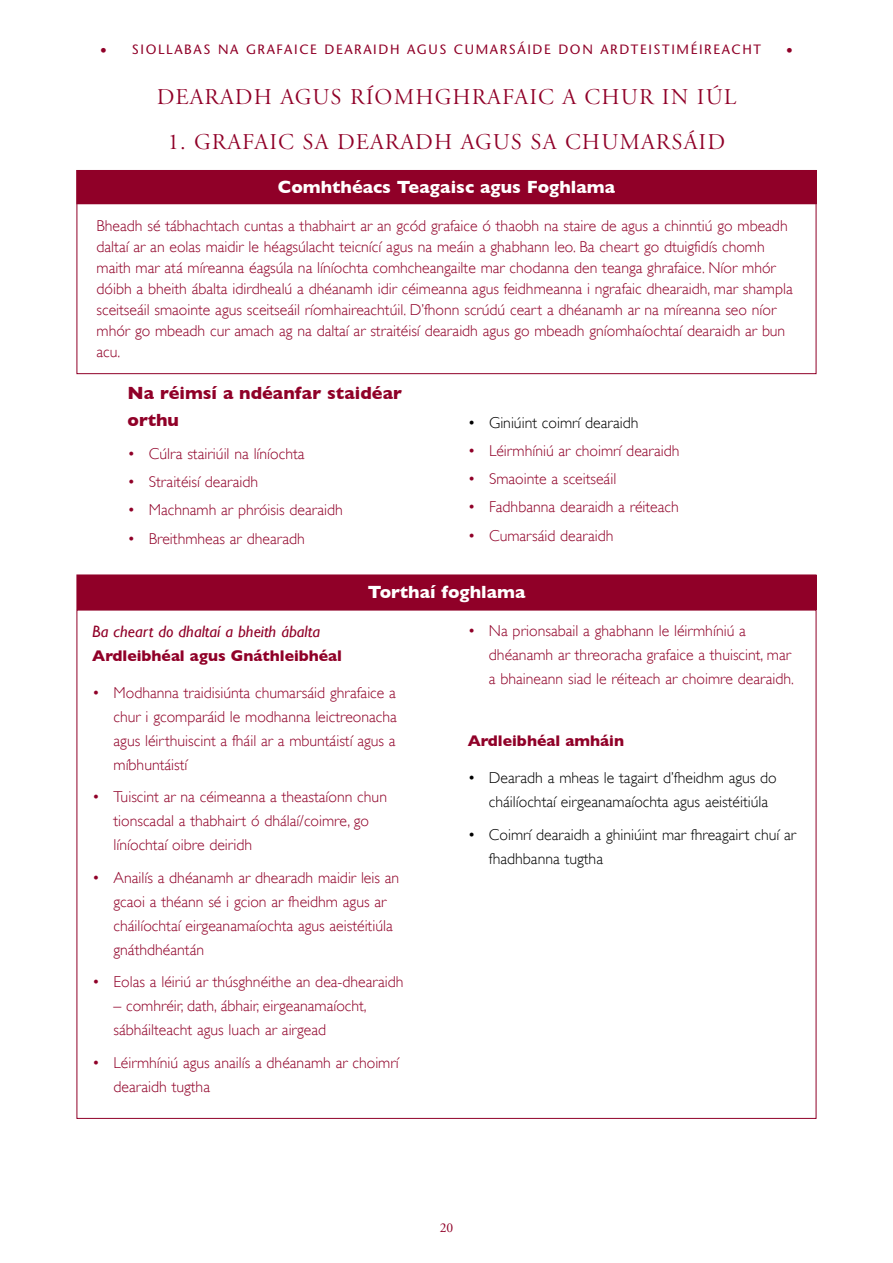
<style>
.page{position:relative;width:893px;height:1263px;background:#fff}
.page>*{position:absolute;margin:0;border:0;box-sizing:border-box;transform-origin:0 0}
.t1{font:22.5px "Adobe Garamond Titling";letter-spacing:.05em;color:#900028}
.t2{font:700 18px "Gill Sans";color:#fff}
.t3{font:700 18px/27px "Gill Sans";color:#900028}
.t4{font:italic 16.5px "Gill Sans";color:#900028}
.t5{font:300 15.75px/24px "Gill Sans";color:#900028}
.t6{font:300 15.75px/24px "Gill Sans";color:#000}
.t7{font:700 15.75px "Gill Sans";color:#900028}
.t8{font:13.5px "Stone Sans";letter-spacing:.12em;color:#900028}
.t9{font:13.5px "Adobe Garamond";color:#900028}
</style>
<div class="page">
<div style="left:77px;top:170px;width:739px;height:34px;background:#900028"></div>
<div style="left:77px;top:575px;width:739px;height:34px;background:#900028"></div>
<div style="left:77px;top:575px;width:739px;height:35px;border:1px solid #900028"></div>
<p class="t8" style="left:100px;top:41px;width:662px">• SIOLLABAS NA GRAFAICE DEARAIDH AGUS CUMARSÁIDE DON ARDTEISTIMÉIREACHT</p>
<p class="t8" style="left:786px;top:43px;width:8px">•</p>
<h1 class="t1" style="left:157px;top:84px;width:35px">DEARA</h1>
<h1 class="t1" style="left:235px;top:84px;width:160px">DH AGUS RÍOMH</h1>
<h1 class="t1" style="left:435px;top:84px;width:33px">GHRAFAIC</h1>
<h1 class="t1" style="left:562px;top:84px;width:41px">A CHUR</h1>
<h1 class="t1" style="left:662px;top:84px;width:75px">IN IÚL</h1>
<h1 class="t1" style="left:168px;top:129px;width:557px">1. GRAFAIC SA DEARADH AGUS SA CHUMARSÁID</h1>
<p class="t2" style="left:278px;top:177px;width:338px">Comhthéacs Teagaisc agus Foghlama</p>
<p class="t5" style="left:97px;top:215px;width:698px;line-height:21px">Bheadh sé tábhachtach cuntas a thabhairt ar an gcód grafaice ó thaobh na staire de agus a chinntiú go mbeadh daltaí ar an eolas maidir le héagsúlacht teicnící agus na meáin a ghabhann leo. Ba cheart go dtuigfidís chomh maith mar atá míreanna éagsúla na líníochta comhcheangailte mar chodanna den teanga ghrafaice. Níor mhór dóibh a bheith ábalta idirdhealú a dhéanamh idir céimeanna agus feidhmeanna i ngrafaic dhearaidh, mar shampla sceitseáil smaointe agus sceitseáil ríomhaireachtúil. D’fhonn scrúdú ceart a dhéanamh ar na míreanna seo níor mhór go mbeadh cur amach ag na daltaí ar straitéisí dearaidh agus go mbeadh gníomhaíochtaí dearaidh ar bun acu.</p>
<p class="t3" style="left:128px;top:380px;width:276px">Na réimsí a ndéanfar staidéar orthu</p>
<p class="t5" style="left:128px;top:441px;width:178px">• Cúlra stairiúil na líníochta</p>
<p class="t5" style="left:128px;top:470px;width:132px">• Straitéisí dearaidh</p>
<p class="t5" style="left:128px;top:498px;width:217px">• Machnamh ar phróisis dearaidh</p>
<p class="t5" style="left:128px;top:526px;width:179px">• Breithmheas ar dhearadh</p>
<p class="t6" style="left:468px;top:410px;width:172px">• Giniúint coimrí dearaidh</p>
<p class="t5" style="left:468px;top:438px;width:213px">• Léirmhíniú ar choimrí dearaidh</p>
<p class="t5" style="left:468px;top:467px;width:150px">• Smaointe a sceitseáil</p>
<p class="t5" style="left:468px;top:495px;width:213px">• Fadhbanna dearaidh a réiteach</p>
<p class="t5" style="left:468px;top:523px;width:147px">• Cumarsáid dearaidh</p>
<p class="t2" style="left:368px;top:582px;width:159px">Torthaí foghlama</p>
<p class="t4" style="left:92px;top:622px;width:229px">Ba cheart do dhaltaí a bheith ábalta</p>
<p class="t7" style="left:92px;top:646px;width:251px">Ardleibhéal agus Gnáthleibhéal</p>
<p class="t5" style="left:114px;top:680px;width:285px;text-align:justify;text-indent:-21px">• Modhanna traidisiúnta chumarsáid ghrafaice a chur i gcomparáid le modhanna leictreonacha agus léirthuiscint a fháil ar a mbuntáistí agus a míbhuntáistí</p>
<p class="t5" style="left:114px;top:785px;width:275px;text-indent:-21px">• Tuiscint ar na céimeanna a theastaíonn chun tionscadal a thabhairt ó dhálaí/coimre, go líníochtaí oibre deiridh</p>
<p class="t5" style="left:114px;top:865px;width:287px;text-indent:-21px">• Anailís a dhéanamh ar dhearadh maidir leis an gcaoi a théann sé i gcion ar fheidhm agus ar cháilíochtaí eirgeanamaíochta agus aeistéitiúla gnáthdhéantán</p>
<p class="t5" style="left:92px;top:970px;width:313px">• Eolas a léiriú ar thúsghnéithe an dea-dhearaidh</p>
<p class="t5" style="left:114px;top:994px;width:255px">– comhréir, dath, ábhair, eirgeanamaíocht, sábháilteacht agus luach ar airgead</p>
<p class="t5" style="left:113px;top:1050px;width:287px;text-indent:-21px">• Léirmhíniú agus anailís a dhéanamh ar choimrí dearaidh tugtha</p>
<p class="t5" style="left:489px;top:619px;width:306px;text-indent:-21px">• Na prionsabail a ghabhann le léirmhíniú a dhéanamh ar threoracha grafaice a thuiscint, mar a bhaineann siad le réiteach ar choimre dearaidh.</p>
<p class="t7" style="left:468px;top:732px;width:158px">Ardleibhéal amháin</p>
<p class="t6" style="left:489px;top:766px;width:289px;text-indent:-21px">• Dearadh a mheas le tagairt d’fheidhm agus do cháilíochtaí eirgeanamaíochta agus aeistéitiúla</p>
<p class="t6" style="left:489px;top:822px;width:309px;text-indent:-21px">• Coimrí dearaidh a ghiniúint mar fhreagairt chuí ar fhadhbanna tugtha</p>
<p class="t9" style="left:440px;top:1220px;width:15px">20</p>
</div>
